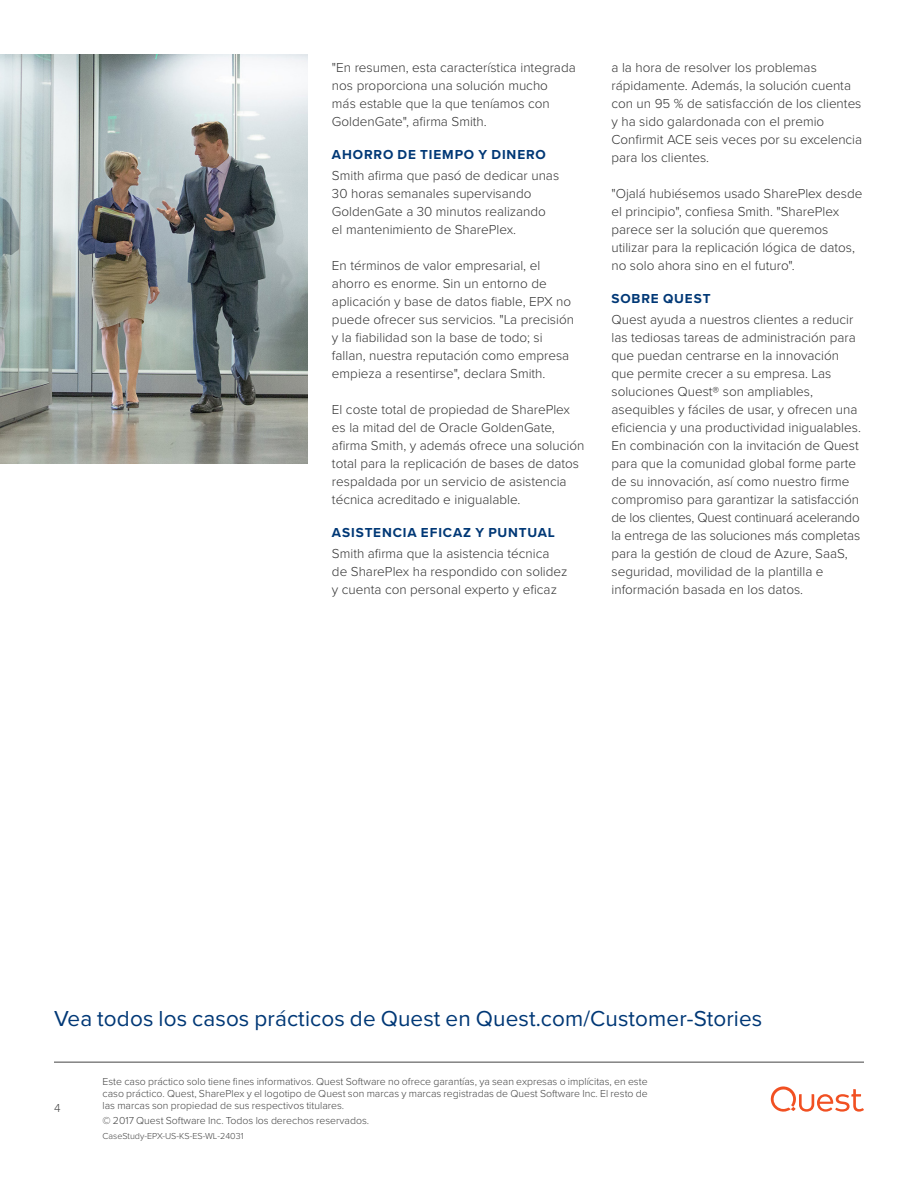
<style>
.page{position:relative;width:918px;height:1188px;background:#fff}
.page>*{position:absolute;margin:0;border:0;box-sizing:border-box;transform-origin:0 0}
.LAST_PAGE_CTA{font:22.5px "Proxima Nova";letter-spacing:.005em;color:#003876}
.Body_copy{font:300 13.5px/18px "Proxima Nova";color:#333}
.Paragraph_Head{font:700 13.5px "Proxima Nova";letter-spacing:.065em;color:#003876}
.t1{font:300 12px "Proxima Nova";color:#444}
.LAST_PAGE_Disclaimer{font:300 10.5px/12px "Proxima Nova";color:#444;text-align:justify}
.t2{font:300 9px "Proxima Nova";color:#444}
</style>
<div class="page">
<hr style="left:54px;top:1062px;width:810px;height:1px;background:#444">
<svg style="left:771px;top:1086px;width:93px;height:26px"></svg>
<img style="left:0;top:54px;width:308px;height:409px">
<p class="Body_copy" style="left:332px;top:58px;width:245px">"En resumen, esta característica integrada nos proporciona una solución mucho<br>más estable que la que teníamos con GoldenGate", afirma Smith.</p>
<p class="Paragraph_Head" style="left:332px;top:144px;width:215px">AHORRO DE TIEMPO Y DINERO</p>
<p class="Body_copy" style="left:332px;top:166px;width:229px">Smith afirma que pasó de dedicar unas 30 horas semanales supervisando GoldenGate a 30 minutos realizando el mantenimiento de SharePlex.</p>
<p class="Body_copy" style="left:332px;top:256px;width:244px">En términos de valor empresarial, el ahorro es enorme. Sin un entorno de aplicación y base de datos fiable, EPX no puede ofrecer sus servicios. "La precisión y la fiabilidad son la base de todo; si fallan, nuestra reputación como empresa empieza a resentirse", declara Smith.</p>
<p class="Body_copy" style="left:332px;top:400px;width:254px">El coste total de propiedad de SharePlex es la mitad del de Oracle GoldenGate, afirma Smith, y además ofrece una solución total para la replicación de bases de datos respaldada por un servicio de asistencia técnica acreditado e inigualable.</p>
<p class="Paragraph_Head" style="left:332px;top:522px;width:224px">ASISTENCIA EFICAZ Y PUNTUAL</p>
<p class="Body_copy" style="left:332px;top:544px;width:237px">Smith afirma que la asistencia técnica de SharePlex ha respondido con solidez y cuenta con personal experto y eficaz</p>
<p class="Body_copy" style="left:612px;top:58px;width:252px">a la hora de resolver los problemas rápidamente. Además, la solución cuenta con un 95 % de satisfacción de los clientes y ha sido galardonada con el premio Confirmit ACE seis veces por su excelencia para los clientes.</p>
<p class="Body_copy" style="left:612px;top:184px;width:252px">"Ojalá hubiésemos usado SharePlex desde el principio", confiesa Smith. "SharePlex parece ser la solución que queremos utilizar para la replicación lógica de datos, no solo ahora sino en el futuro".</p>
<p class="Paragraph_Head" style="left:612px;top:288px;width:101px">SOBRE QUEST</p>
<p class="Body_copy" style="left:612px;top:310px;width:251px">Quest ayuda a nuestros clientes a reducir las tediosas tareas de administración para que puedan centrarse en la innovación que permite crecer a su empresa. Las soluciones Quest® son ampliables, asequibles y fáciles de usar, y ofrecen una eficiencia y una productividad inigualables.<br>En combinación con la invitación de Quest para que la comunidad global forme parte de su innovación, así como nuestro firme compromiso para garantizar la satisfacción de los clientes, Quest continuará acelerando la entrega de las soluciones más completas para la gestión de cloud de Azure, SaaS, seguridad, movilidad de la plantilla e información basada en los datos.</p>
<p class="LAST_PAGE_CTA" style="left:54px;top:1002px;width:710px">Vea todos los casos prácticos de Quest en Quest.com/Customer-Stories</p>
<p class="t1" style="left:54px;top:1099px;width:8px">4</p>
<p class="LAST_PAGE_Disclaimer" style="left:103px;top:1076px;width:547px">Este caso práctico solo tiene fines informativos. Quest Software no ofrece garantías, ya sean expresas o implícitas, en este caso práctico. Quest, SharePlex y el logotipo de Quest son marcas y marcas registradas de Quest Software Inc. El resto de las marcas son propiedad de sus respectivos titulares.</p>
<p class="LAST_PAGE_Disclaimer" style="left:103px;top:1115px;width:268px">© 2017 Quest Software Inc. Todos los derechos reservados.</p>
<p class="t2" style="left:103px;top:1130px;width:142px">CaseStudy-EPX-US-KS-ES-WL-24031</p>
</div>
